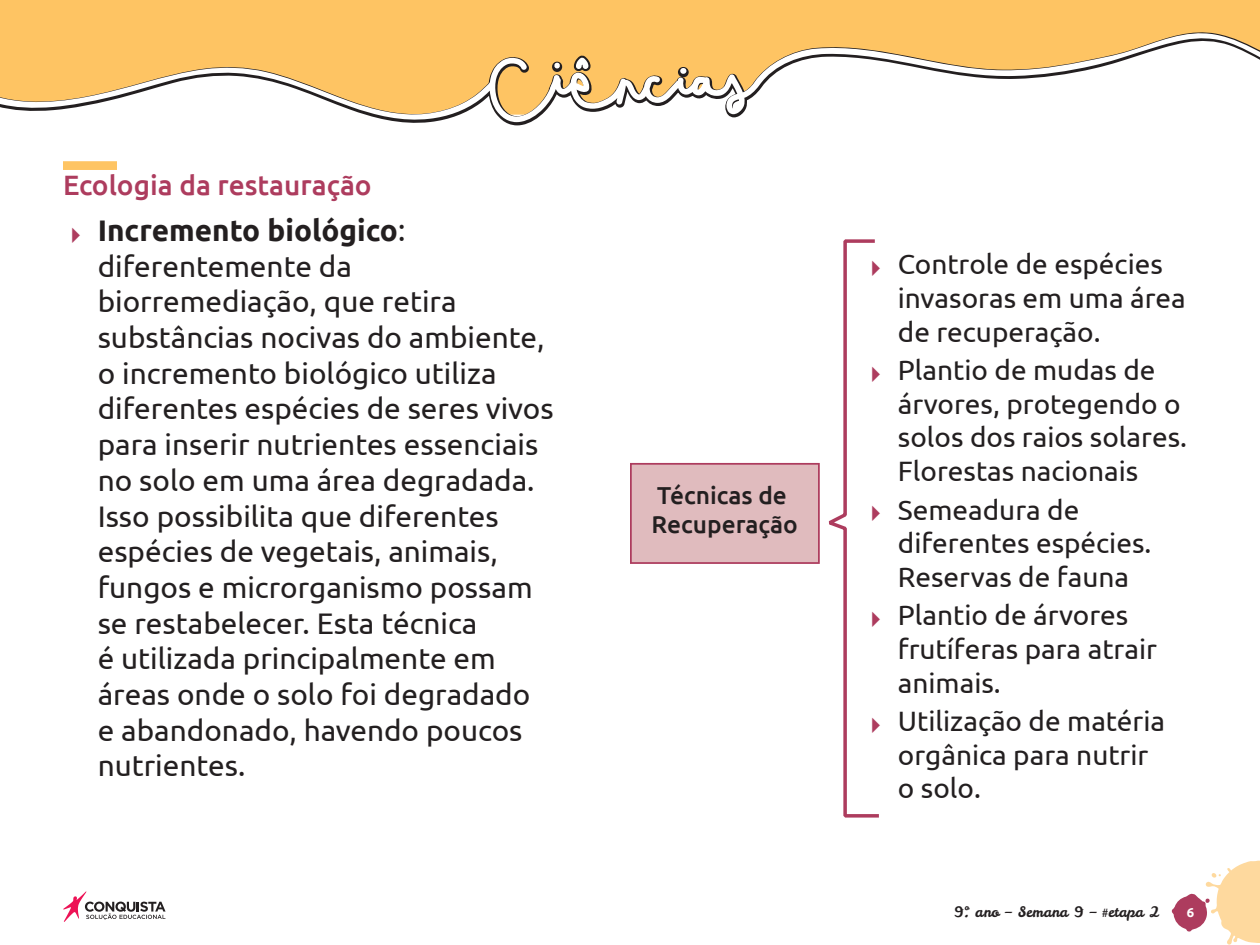
<style>
.page{position:relative;width:1260px;height:945px;background:#fff}
.page>*{position:absolute;margin:0;border:0;box-sizing:border-box;transform-origin:0 0}
.t1{font:29.75px/35.7px "Ubuntu";color:#231f20}
.t2{font:28px/33.6px "Ubuntu";color:#231f20}
._03_Peso_3{font:500 28px "Ubuntu";color:#ad3c5e}
._01_Box_-_Título{font:500 24.5px/29.4px "Ubuntu";color:#231f20}
.t3{font:14.35px "Leckerli One";color:#231f20}
.t4{font:700 13.12px "Ubuntu";color:#fff}
.s1{font-weight:700}
</style>
<div class="page">
<svg style="left:1172px;top:861px;width:88px;height:84px"></svg>
<svg style="left:63px;top:891px;width:103px;height:31px"></svg>
<div style="left:0;top:0;width:1260px;height:28px;background:#fec463"></div>
<svg style="left:0;top:28px;width:1260px;height:98px"></svg>
<svg style="left:0;top:29px;width:1260px;height:93px;fill:#fec463"></svg>
<svg style="left:574px;top:55px;width:18px;height:18px"></svg>
<div style="left:63px;top:161px;width:54px;height:9px;background:#fec463"></div>
<div style="left:631px;top:464px;width:188px;height:99px;background:#e0bbbe"></div>
<div style="left:630px;top:463px;width:190px;height:101px;border:2px solid #ad3c5e"></div>
<svg style="left:828px;top:239px;width:51px;height:579px"></svg>
<p class="_03_Peso_3" style="left:63px;top:168px;width:310px">Ecologia da restauração</p>
<p class="t1" style="left:98px;top:212px;width:457px"><span class="s1">Incremento biológico</span>: diferentemente da biorremediação, que retira substâncias nocivas do ambiente, o incremento biológico utiliza diferentes espécies de seres vivos para inserir nutrientes essenciais no solo em uma área degradada.<br>Isso possibilita que diferentes espécies de vegetais, animais, fungos e microrganismo possam se restabelecer. Esta técnica<br>é utilizada principalmente em áreas onde o solo foi degradado e abandonado, havendo poucos nutrientes.</p>
<p class="_01_Box_-_Título" style="left:652px;top:479px;width:148px">Técnicas de<br>Recuperação</p>
<p class="t2" style="left:898px;top:247px;width:289px">Controle de espécies invasoras em uma área de recuperação.</p>
<p class="t2" style="left:898px;top:353px;width:291px">Plantio de mudas de árvores, protegendo o solos dos raios solares.<br>Florestas nacionais</p>
<p class="t2" style="left:898px;top:492px;width:255px">Semeadura de diferentes espécies.<br>Reservas de fauna</p>
<p class="t2" style="left:898px;top:598px;width:261px">Plantio de árvores frutíferas para atrair animais.</p>
<p class="t2" style="left:898px;top:703px;width:269px">Utilização de matéria orgânica para nutrir o solo.</p>
<p class="t3" style="left:954px;top:903px;width:207px">9º. ano – Semana 9 – #etapa 2</p>
<p class="t4" style="left:1187px;top:905px;width:9px">6</p>
</div>
